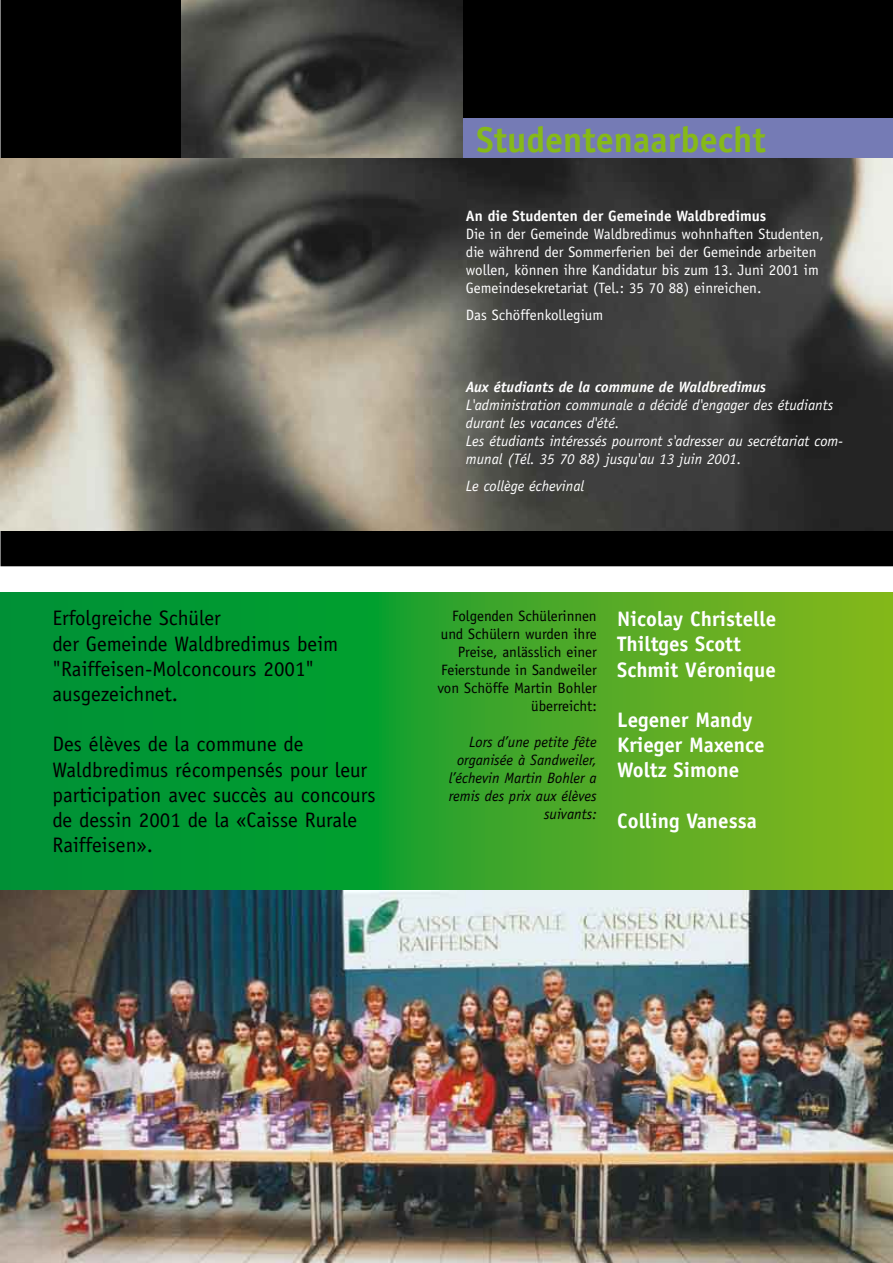
<style>
.page{position:relative;width:893px;height:1263px;background:#fff}
.page>*{position:absolute;margin:0;border:0;box-sizing:border-box;transform-origin:0 0}
.t1{font:700 36px "Officina Sans";color:#86b918}
.t2{font:21px/25.2px "Officina Sans";color:#000}
.t3{font:700 21px/25.2px "Officina Sans";color:#fff}
.t4{font:15px/18px "Officina Sans";color:#fff}
.t5{font:italic 15px/18px "Officina Sans";color:#fff}
.t6{font:15px/18px "Officina Sans";color:#000;text-align:right}
.t7{font:italic 15px/18px "Officina Sans";color:#000;text-align:right}
.t8{font:700 15px "Officina Sans";color:#fff}
.t9{font:italic 700 15px "Officina Sans";color:#fff}
</style>
<div class="page">
<div style="left:1px;top:0;width:892px;height:566px;background:#000"></div>
<img style="left:181px;top:0;width:282px;height:158px">
<img style="left:1px;top:158px;width:892px;height:373px">
<div style="left:463px;top:118px;width:430px;height:39px;background:#757bb5"></div>
<svg style="left:1px;top:592px;width:892px;height:298px;background:#31a32b"></svg>
<img style="left:1px;top:890px;width:892px;height:373px">
<p class="t2" style="left:53px;top:606px;width:287px">Erfolgreiche Schüler<br>der Gemeinde Waldbredimus beim "Raiffeisen-Molconcours 2001" ausgezeichnet.</p>
<p class="t2" style="left:53px;top:732px;width:325px">Des élèves de la commune de<br>Waldbredimus récompensés pour leur participation avec succès au concours de dessin 2001 de la «Caisse Rurale<br>Raiffeisen».</p>
<h1 class="t1" style="left:477px;top:117px;width:291px">Studentenaarbecht</h1>
<p class="t8" style="left:466px;top:206px;width:302px">An die Studenten der Gemeinde Waldbredimus</p>
<p class="t4" style="left:466px;top:225px;width:360px">Die in der Gemeinde Waldbredimus wohnhaften Studenten, die während der Sommerferien bei der Gemeinde arbeiten wollen, können ihre Kandidatur bis zum 13. Juni 2001 im Gemeindesekretariat (Tel.: 35 70 88) einreichen.</p>
<p class="t4" style="left:466px;top:306px;width:139px">Das Schöffenkollegium</p>
<p class="t9" style="left:466px;top:378px;width:302px">Aux étudiants de la commune de Waldbredimus</p>
<p class="t5" style="left:466px;top:396px;width:378px">L'administration communale a décidé d'engager des étudiants durant les vacances d'été.<br>Les étudiants intéressés pourront s'adresser au secrétariat com&shy;munal (Tél. 35 70 88) jusqu'au 13 juin 2001.</p>
<p class="t5" style="left:466px;top:477px;width:120px">Le collège échevinal</p>
<p class="t6" style="left:437px;top:607px;width:161px">Folgenden Schülerinnen und Schülern wurden ihre<br>Preise, anlässlich einer<br>Feierstunde in Sandweiler von Schöffe Martin Bohler überreicht:</p>
<p class="t7" style="left:449px;top:733px;width:150px">Lors d’une petite fête organisée à Sandweiler, l’échevin Martin Bohler a remis des prix aux élèves suivants:</p>
<p class="t3" style="left:617px;top:606px;width:160px">Nicolay Christelle<br>Thiltges Scott<br>Schmit Véronique</p>
<p class="t3" style="left:617px;top:707px;width:149px">Legener Mandy<br>Krieger Maxence<br>Woltz Simone</p>
<p class="t3" style="left:617px;top:808px;width:141px">Colling Vanessa</p>
</div>
